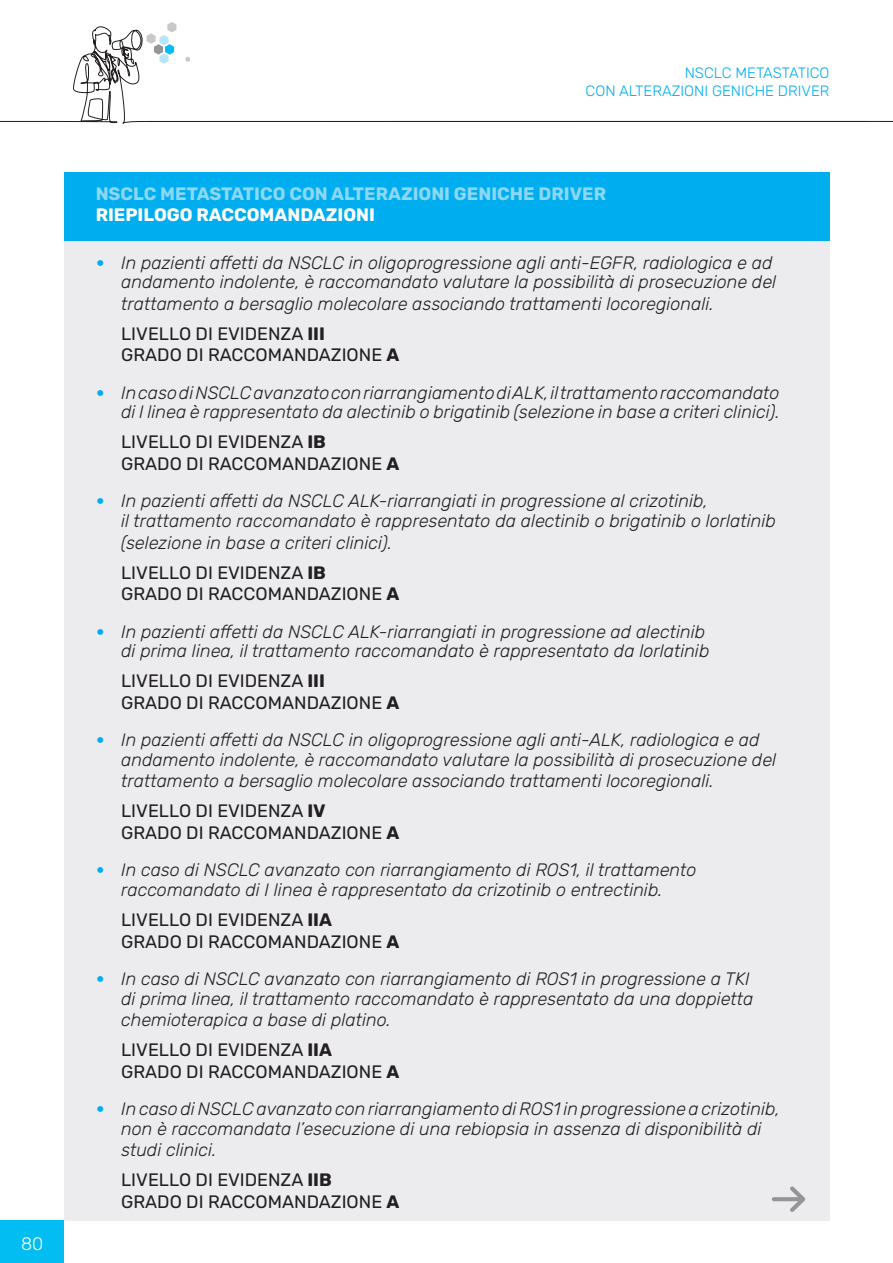
<style>
.page{position:relative;width:893px;height:1263px;background:#fff}
.page>*{position:absolute;margin:0;border:0;box-sizing:border-box;transform-origin:0 0}
.t1{font:italic 300 18px/19.5px "Rubik";color:#231f20}
.t2{font:18px/21.6px "Rubik";color:#231f20}
.t3{font:700 18px "Rubik";color:#8dd7f7}
.t4{font:700 18px "Rubik";color:#fff}
.t5{font:300 18px "Rubik";color:#fff}
.t6{font:300 15px/18px "Rubik";color:#00aeef;text-align:right}
.s1{font-family:"DIN";font-weight:500;font-style:normal;color:#00aeef}
.s2{font-weight:400;font-style:normal}
.s3{font-weight:700;font-style:normal}
.s4{font-weight:700}
.s5{font-weight:300;font-style:italic}
</style>
<div class="page">
<div style="left:0;top:1220px;width:64px;height:43px;background:#01bdf2"></div>
<div style="left:64px;top:172px;width:765px;height:1048px;background:#ececee"></div>
<div style="left:64px;top:172px;width:765px;height:69px;background:#00aeef"></div>
<svg style="left:772px;top:1186px;width:33px;height:26px"></svg>
<svg style="left:0;top:25px;width:867px;height:99px"></svg>
<svg style="left:185px;top:57px;width:5px;height:5px"></svg>
<svg style="left:147px;top:22px;width:29px;height:42px"></svg>
<p class="t5" style="left:21px;top:1234px;width:24px">80</p>
<p class="t6" style="left:586px;top:64px;width:245px">NSCLC METASTATICO<br>CON ALTERAZIONI GENICHE DRIVER</p>
<p class="t3" style="left:96px;top:183px;width:512px">NSCLC METASTATICO CON ALTERAZIONI GENICHE DRIVER</p>
<p class="t4" style="left:96px;top:204px;width:281px">RIEPILOGO RACCOMANDAZIONI</p>
<p class="t1" style="left:96px;top:253px;width:682px;text-align:right"><span class="s1">•</span> In pazienti affetti da NSCLC in oligoprogressione agli anti-EGFR, radiologica e ad andamento indolente, è raccomandato valutare la possibilità di prosecuzione del</p>
<p class="t1" style="left:121px;top:289px;width:594px;line-height:30px">trattamento a bersaglio molecolare associando trattamenti locoregionali.<br><span class="s2">LIVELLO DI EVIDENZA</span> <span class="s3">III</span></p>
<p class="t2" style="left:121px;top:345px;width:280px">GRADO DI RACCOMANDAZIONE <span class="s4">A</span></p>
<p class="t1" style="left:96px;top:383px;width:685px;text-align:right"><span class="s1">•</span> In caso di NSCLC avanzato con riarrangiamento di ALK, il trattamento raccomandato di I linea è rappresentato da alectinib o brigatinib (selezione in base a criteri clinici).</p>
<p class="t2" style="left:121px;top:432px;width:280px">LIVELLO DI EVIDENZA <span class="s4">IB<br></span>GRADO DI RACCOMANDAZIONE <span class="s4">A</span></p>
<p class="t1" style="left:121px;top:492px;width:656px;text-indent:-26px"><span class="s1">•</span> In pazienti affetti da NSCLC ALK-riarrangiati in progressione al crizotinib,<br>il trattamento raccomandato è rappresentato da alectinib o brigatinib o lorlatinib</p>
<p class="t1" style="left:121px;top:528px;width:272px;line-height:30px">(selezione in base a criteri clinici).<br><span class="s2">LIVELLO DI EVIDENZA</span> <span class="s3">IB</span></p>
<p class="t2" style="left:121px;top:583px;width:280px">GRADO DI RACCOMANDAZIONE <span class="s4">A</span></p>
<p class="t1" style="left:96px;top:622px;width:615px;text-align:right"><span class="s1">•</span> In pazienti affetti da NSCLC ALK-riarrangiati in progressione ad alectinib di prima linea, il trattamento raccomandato è rappresentato da lorlatinib</p>
<p class="t2" style="left:121px;top:670px;width:280px">LIVELLO DI EVIDENZA <span class="s4">III<br></span>GRADO DI RACCOMANDAZIONE <span class="s4">A</span></p>
<p class="t1" style="left:121px;top:731px;width:657px;text-indent:-26px"><span class="s1">•</span> In pazienti affetti da NSCLC in oligoprogressione agli anti-ALK, radiologica e ad andamento indolente, è raccomandato valutare la possibilità di prosecuzione del</p>
<p class="t1" style="left:121px;top:767px;width:594px;line-height:30px">trattamento a bersaglio molecolare associando trattamenti locoregionali.<br><span class="s2">LIVELLO DI EVIDENZA</span> <span class="s3">IV</span></p>
<p class="t2" style="left:121px;top:822px;width:280px">GRADO DI RACCOMANDAZIONE <span class="s4">A</span></p>
<p class="t1" style="left:96px;top:861px;width:602px;text-align:center"><span class="s1">•</span> In caso di NSCLC avanzato con riarrangiamento di ROS1, il trattamento raccomandato di I linea è rappresentato da crizotinib o entrectinib.</p>
<p class="t2" style="left:121px;top:909px;width:280px">LIVELLO DI EVIDENZA <span class="s4">IIA<br></span>GRADO DI RACCOMANDAZIONE <span class="s4">A</span></p>
<p class="t1" style="left:96px;top:969px;width:659px;text-align:right"><span class="s1">•</span> In caso di NSCLC avanzato con riarrangiamento di ROS1 in progressione a TKI di prima linea, il trattamento raccomandato è rappresentato da una doppietta</p>
<p class="t1" style="left:121px;top:1005px;width:271px;line-height:30px">chemioterapica a base di platino.<br><span class="s2">LIVELLO DI EVIDENZA</span> <span class="s3">IIA</span></p>
<p class="t2" style="left:121px;top:1061px;width:280px">GRADO DI RACCOMANDAZIONE <span class="s4">A</span></p>
<p class="t1" style="left:96px;top:1100px;width:685px;text-align:center"><span class="s1">•</span> In caso di NSCLC avanzato con riarrangiamento di ROS1 in progressione a crizotinib, non è raccomandata l’esecuzione di una rebiopsia in assenza di disponibilità di</p>
<p class="t2" style="left:121px;top:1135px;width:212px;line-height:30px"><span class="s5">studi clinici.<br></span>LIVELLO DI EVIDENZA <span class="s4">IIB</span></p>
<p class="t2" style="left:121px;top:1191px;width:280px">GRADO DI RACCOMANDAZIONE <span class="s4">A</span></p>
</div>
